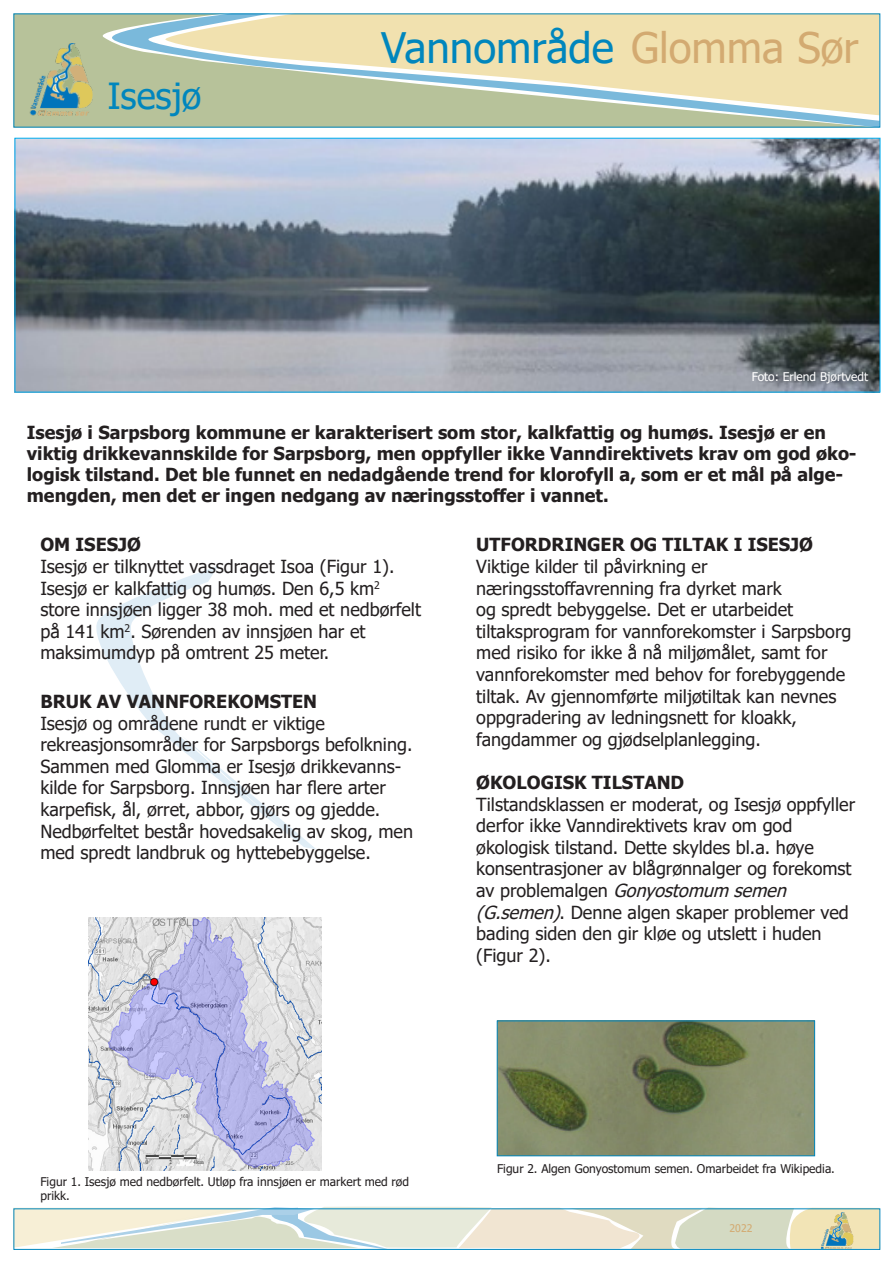
<style>
.page{position:relative;width:893px;height:1263px;background:#fff}
.page>*{position:absolute;margin:0;border:0;box-sizing:border-box;transform-origin:0 0}
.t1{font:42px "Tahoma";color:#0086bd}
.t2{font:36px "Tahoma";color:#0086bd}
.t3{font:18px/21.6px "Tahoma";color:#231f20}
.t4{font:700 18px/21px "Tahoma";color:#231f20}
.t5{font:12px/14.4px "Tahoma";color:#231f20}
.t6{font:12px "Tahoma";color:#fff}
.t7{font:10.5px "Tahoma";color:#d3aa71}
.s1{color:#d3aa71}
.s2{font-style:italic}
</style>
<div class="page">
<img style="left:88px;top:918px;width:234px;height:253px">
<svg style="left:96px;top:566px;width:220px;height:283px"></svg>
<img style="left:499px;top:1023px;width:314px;height:131px">
<div style="left:497px;top:1021px;width:318px;height:135px;border:1px solid #0086bd"></div>
<svg style="left:13px;top:1206px;width:868px;height:43px;background:#e4e4d2"></svg>
<svg style="left:13px;top:14px;width:865px;height:114px;background:#adc1a4"></svg>
<svg style="left:156px;top:16px;width:722px;height:99px;background:#dbd8b2"></svg>
<img style="left:29px;top:43px;width:64px;height:72px">
<div style="left:14px;top:1208px;width:866px;height:42px;border:1px solid #0086bd"></div>
<img style="left:17px;top:140px;width:861px;height:250px">
<p class="t2" style="left:108px;top:72px;width:95px">Isesjø</p>
<p class="t1" style="left:381px;top:19px;width:479px">Vannområde <span class="s1">Glomma Sør</span></p>
<p class="t6" style="left:752px;top:369px;width:118px">Foto: Erlend Bjørtvedt</p>
<p class="t4" style="left:27px;top:423px;width:831px">Isesjø i Sarpsborg kommune er karakterisert som stor, kalkfattig og humøs. Isesjø er en viktig drikkevannskilde for Sarpsborg, men oppfyller ikke Vanndirektivets krav om god øko&shy;logisk tilstand. Det ble funnet en nedadgående trend for klorofyll a, som er et mål på alge&shy;mengden, men det er ingen nedgang av næringsstoffer i vannet.</p>
<p class="t4" style="left:40px;top:535px;width:102px">OM ISESJØ</p>
<p class="t3" style="left:40px;top:557px;width:382px">Isesjø er tilknyttet vassdraget Isoa (Figur 1).<br>Isesjø er kalkfattig og humøs. Den 6,5 km<sup>2 </sup>store innsjøen ligger 38 moh. med et nedbørfelt på 141 km<sup>2</sup>. Sørenden av innsjøen har et maksimumdyp på omtrent 25 meter.</p>
<p class="t4" style="left:40px;top:692px;width:278px">BRUK AV VANNFOREKOMSTEN</p>
<p class="t3" style="left:40px;top:713px;width:286px">Isesjø og områdene rundt er viktige</p>
<p class="t3" style="left:40px;top:735px;width:374px">rekreasjonsområder for Sarpsborgs befolkning.<br>Sammen med Glomma er Isesjø drikkevanns-</p>
<p class="t3" style="left:40px;top:778px;width:347px">kilde for Sarpsborg. Innsjøen har flere arter</p>
<p class="t3" style="left:40px;top:800px;width:374px">karpefisk, ål, ørret, abbor, gjørs og gjedde.<br>Nedbørfeltet består hovedsakelig av skog, men med spredt landbruk og hyttebebyggelse.</p>
<p class="t4" style="left:476px;top:535px;width:338px">UTFORDRINGER OG TILTAK I ISESJØ</p>
<p class="t3" style="left:476px;top:557px;width:377px">Viktige kilder til påvirkning er næringsstoffavrenning fra dyrket mark<br>og spredt bebyggelse. Det er utarbeidet tiltaksprogram for vannforekomster i Sarpsborg med risiko for ikke å nå miljømålet, samt for vannforekomster med behov for forebyggende tiltak. Av gjennomførte miljøtiltak kan nevnes oppgradering av ledningsnett for kloakk, fangdammer og gjødselplanlegging.</p>
<p class="t4" style="left:476px;top:773px;width:209px">ØKOLOGISK TILSTAND</p>
<p class="t3" style="left:476px;top:794px;width:380px">Tilstandsklassen er moderat, og Isesjø oppfyller derfor ikke Vanndirektivets krav om god økologisk tilstand. Dette skyldes bl.a. høye konsentrasjoner av blågrønnalger og forekomst a v p r o b l e m a l g e n <span class="s2">Gonyostomum semen (G.semen)</span>. Denne algen skaper problemer ved bading siden den gir kløe og utslett i huden (Figur 2).</p>
<p class="t5" style="left:40px;top:1175px;width:370px">Figur 1. Isesjø med nedbørfelt. Utløp fra innsjøen er markert med rød prikk.</p>
<p class="t5" style="left:497px;top:1162px;width:339px">Figur 2. Algen Gonyostomum semen. Omarbeidet fra Wikipedia.</p>
<p class="t7" style="left:729px;top:1221px;width:24px">2022</p>
</div>
